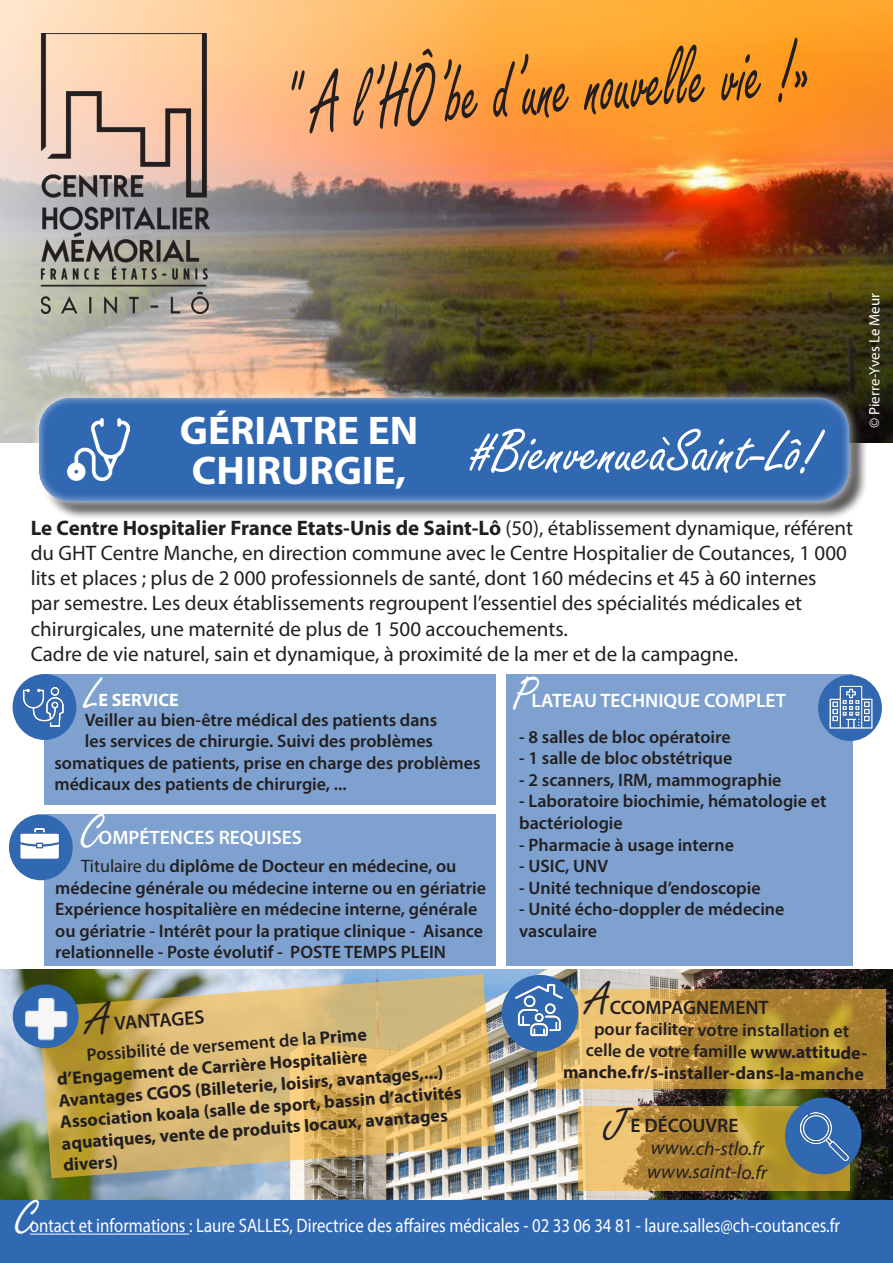
<style>
.page{position:relative;width:893px;height:1263px;background:#fff}
.page>*{position:absolute;margin:0;border:0;box-sizing:border-box;transform-origin:0 0}
.t1{font:93px "Freestyle Script";color:#231f20;scale:.65 1}
.t2{font:64.5px "Freestyle Script";color:#fff}
.t3{font:49.5px "Freestyle Script";color:#fff}
.t4{font:49.5px "Freestyle Script";color:#231f20}
.t5{font:700 40.2px/40.5px "Myriad Pro";color:#fff;text-align:center}
.t6{font:21px/25.2px "Myriad Pro";color:#231f20}
.t7{font:19.5px "Myriad Pro";color:#fff;scale:.86 1}
.t8{font:600 19.5px "Myriad Pro";color:#fff}
.t9{font:600 19.5px "Myriad Pro";color:#231f20}
.t10{font:italic 19.5px "Myriad Pro";color:#231f20}
.t11{font:600 18px/21.6px "Myriad Pro";color:#231f20}
.t12{font:700 18px/22px "Myriad Pro";letter-spacing:-.01em;color:#231f20;text-align:right}
.t13{font:700 18px "Myriad Pro";color:#fff}
.t14{font:15px "Myriad Pro";color:#fff}
.s1{font-weight:700}
.s2{font-weight:400}
.s3{font-weight:600}
</style>
<div class="page">
<img style="left:0;top:969px;width:893px;height:231px">
<div style="left:44px;top:814px;width:452px;height:151px;background:#7ea1cf"></div>
<img style="left:0;top:0;width:893px;height:443px">
<div style="left:41px;top:400px;width:827px;height:120px;background:#231f20;opacity:.75"></div>
<div style="left:29px;top:388px;width:830px;height:123px;background:#fff;opacity:.75"></div>
<div style="left:37px;top:398px;width:813px;height:106px;background:#fff;opacity:.75"></div>
<div style="left:44px;top:674px;width:452px;height:131px;background:#7ea1cf"></div>
<div style="left:506px;top:674px;width:347px;height:291px;background:#7ea1cf"></div>
<img style="left:39px;top:974px;width:457px;height:204px">
<svg style="left:537px;top:989px;width:348px;height:100px;background:#c49d48"></svg>
<svg style="left:13px;top:984px;width:66px;height:64px"></svg>
<img style="left:13px;top:987px;width:66px;height:58px">
<div style="left:13px;top:674px;width:63px;height:66px;background:#3068b2;border-radius:50%"></div>
<img style="left:22px;top:686px;width:42px;height:41px">
<div style="left:818px;top:675px;width:64px;height:66px;background:#3068b2;border-radius:50%"></div>
<img style="left:829px;top:684px;width:45px;height:45px">
<div style="left:502px;top:975px;width:76px;height:76px;background:#3068b2;border-radius:50%"></div>
<img style="left:512px;top:982px;width:55px;height:55px">
<div style="left:9px;top:814px;width:64px;height:66px;background:#3068b2;border-radius:50%"></div>
<img style="left:17px;top:825px;width:42px;height:34px">
<img style="left:32px;top:34px;width:184px;height:279px">
<div style="left:0;top:1200px;width:893px;height:63px;background:#3068b2"></div>
<hr style="left:30px;top:1233px;width:159px;height:1px;background:#fff">
<svg style="left:578px;top:1106px;width:271px;height:85px;background:#c19943"></svg>
<div style="left:785px;top:1098px;width:76px;height:76px;background:#3068b2;border-radius:50%"></div>
<img style="left:801px;top:1113px;width:48px;height:48px">
<img style="left:68px;top:419px;width:61px;height:61px">
<p class="t1" style="left:279px;top:56px;width:815px;rotate:-4deg">" A l’HÔ’be d’une nouvelle vie !»</p>
<p class="t5" style="left:180px;top:408px;width:240px">GÉRIATRE EN<br>CHIRURGIE,</p>
<p class="t2" style="left:471px;top:417px;width:349px">#BienvenueàSaint-Lô!</p>
<p class="t6" style="left:31px;top:515px;width:824px"><span class="s1">Le Centre Hospitalier France Etats-Unis de Saint-Lô</span> (50), établissement dynamique, référent du GHT Centre Manche, en direction commune avec le Centre Hospitalier de Coutances, 1 000 lits et places ; plus de 2 000 professionnels de santé, dont 160 médecins et 45 à 60 internes<br>par semestre. Les deux établissements regroupent l’essentiel des spécialités médicales et chirurgicales, une maternité de plus de 1 500 accouchements.</p>
<p class="t6" style="left:31px;top:641px;width:709px">Cadre de vie naturel, sain et dynamique, à proximité de la mer et de la campagne.</p>
<p class="t3" style="left:85px;top:667px;width:17px">L</p>
<p class="t13" style="left:99px;top:688px;width:82px">E SERVICE</p>
<p class="t11" style="left:85px;top:708px;width:354px">Veiller au bien-être médical des patients dans</p>
<p class="t11" style="left:85px;top:730px;width:350px">les services de chirurgie. Suivi des problèmes</p>
<p class="t11" style="left:54px;top:751px;width:428px">somatiques de patients, prise en charge des problèmes</p>
<p class="t11" style="left:54px;top:773px;width:294px">médicaux des patients de chirurgie, ...</p>
<p class="t3" style="left:81px;top:805px;width:22px">C</p>
<p class="t8" style="left:99px;top:825px;width:205px">OMPÉTENCES REQUISES</p>
<p class="t11" style="left:55px;top:855px;width:432px;text-indent:26px"><span class="s2">Titulaire du</span> diplôme de Docteur en médecine, ou médecine générale ou médecine interne ou en gériatrie Expérience hospitalière en médecine interne, générale ou gériatrie - Intérêt pour la pratique clinique - Aisance relationnelle - Poste évolutif - POSTE TEMPS PLEIN</p>
<p class="t3" style="left:513px;top:667px;width:23px">P</p>
<p class="t8" style="left:531px;top:688px;width:256px">LATEAU TECHNIQUE COMPLET</p>
<p class="t11" style="left:519px;top:725px;width:213px">- 8 salles de bloc opératoire</p>
<p class="t11" style="left:519px;top:747px;width:215px">- 1 salle de bloc obstétrique</p>
<p class="t11" style="left:519px;top:768px;width:264px">- 2 scanners, IRM, mammographie</p>
<p class="t11" style="left:519px;top:790px;width:309px">- Laboratoire biochimie, hématologie et bactériologie</p>
<p class="t11" style="left:519px;top:833px;width:216px">- Pharmacie à usage interne</p>
<p class="t11" style="left:519px;top:855px;width:91px">- USIC, UNV</p>
<p class="t11" style="left:519px;top:876px;width:243px">- Unité technique d’endoscopie</p>
<p class="t11" style="left:519px;top:898px;width:267px">- Unité écho-doppler de médecine vasculaire</p>
<p class="t14" style="left:865px;top:428px;width:137px;rotate:-90deg">© Pierre-Yves Le Meur</p>
<p class="t4" style="left:87px;top:992px;width:24px">A</p>
<p class="t9" style="left:113px;top:1011px;width:92px;rotate:-4deg">VANTAGES</p>
<p class="t12" style="left:55px;top:1045px;width:314px;line-height:21.5px;rotate:-4deg"><span class="s3">Possibilité de versement de la</span> Prime d’Engagement de Carrière Hospitalière</p>
<p class="t12" style="left:58px;top:1088px;width:387px;rotate:-4deg">Avantages CGOS (Billeterie, loisirs, avantages,...)</p>
<p class="t12" style="left:59px;top:1109px;width:404px;text-align:left;rotate:-4deg">Association koala (salle de sport, bassin d’activités aquatiques, vente de produits locaux, avantages divers)</p>
<p class="t4" style="left:587px;top:972px;width:24px">A</p>
<p class="t9" style="left:610px;top:995px;width:161px">CCOMPAGNEMENT</p>
<p class="t11" style="left:594px;top:1018px;width:257px">pour faciliter votre installation et</p>
<p class="t11" style="left:586px;top:1040px;width:283px">celle de votre famille <span class="s1">www.attitude-</span></p>
<p class="t12" style="left:563px;top:1061px;width:302px">manche.fr/s-installer-dans-la-manche</p>
<p class="t4" style="left:604px;top:1099px;width:23px">J</p>
<p class="t9" style="left:630px;top:1113px;width:109px">E DÉCOUVRE</p>
<p class="t10" style="left:651px;top:1136px;width:115px">www.ch-stlo.fr</p>
<p class="t10" style="left:647px;top:1160px;width:121px">www.saint-lo.fr</p>
<p class="t3" style="left:15px;top:1191px;width:22px">C</p>
<p class="t7" style="left:30px;top:1213px;width:944px">ontact et informations : Laure SALLES, Directrice des affaires médicales - 02 33 06 34 81 - laure.salles@ch-coutances.fr</p>
</div>
